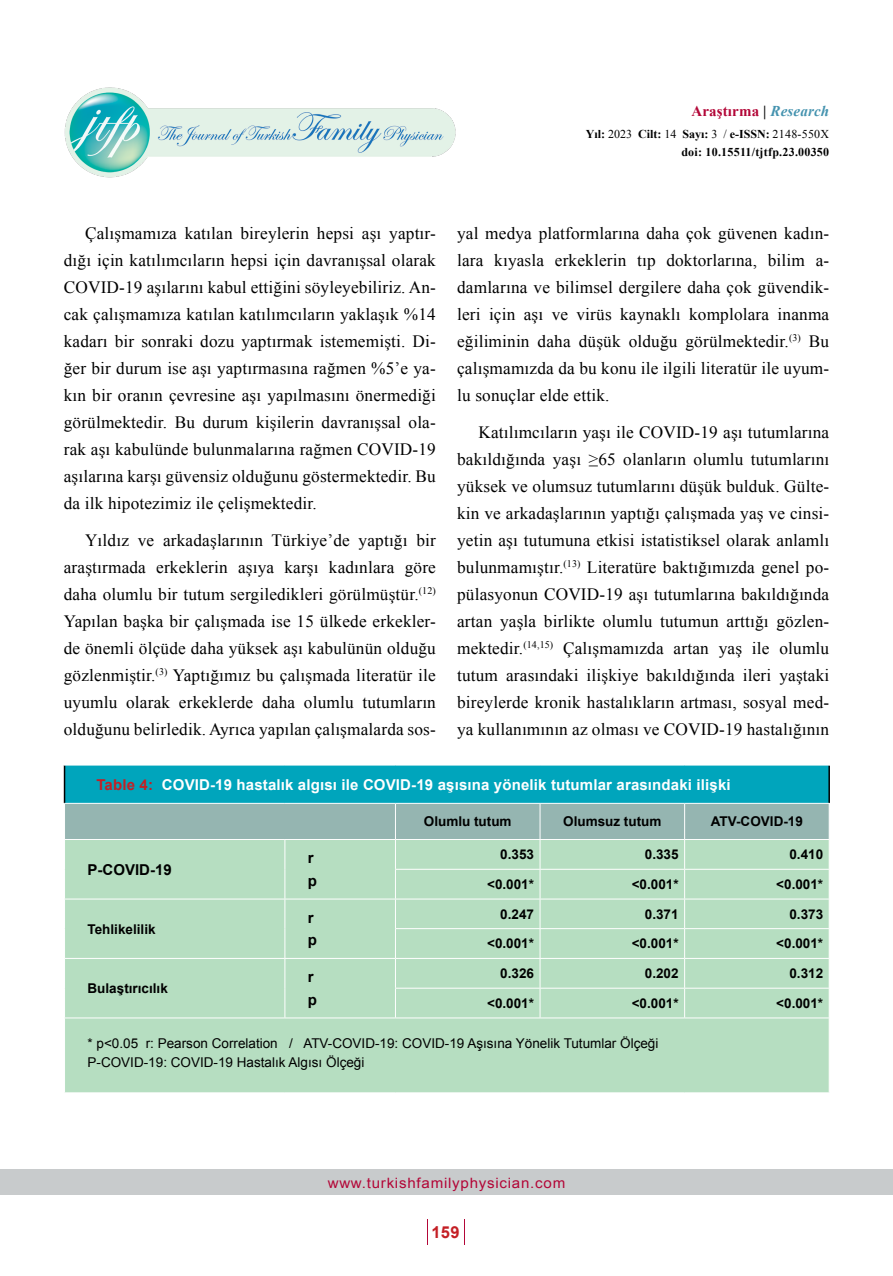
<style>
.page{position:relative;width:893px;height:1276px;background:#fff}
.page>*{position:absolute;margin:0;border:0;box-sizing:border-box;transform-origin:0 0}
.t1{font:17.25px/27px "Times New Roman";letter-spacing:.01em;color:#000;text-align:justify}
.t2{font:700 16.5px "Arial";color:#c41f25}
.t3{font:700 15px "Arial";letter-spacing:.01em;color:#fff}
.t4{font:700 15px "Times New Roman";letter-spacing:.01em;color:#b30738}
.t5{font:700 15px/22.5px "Arial";color:#000}
.t6{font:14.25px "Arial";letter-spacing:.05em;color:#b30738;scale:1.06 1}
.t7{font:700 13.5px "Arial";color:#000}
.t8{font:13.5px/19.5px "Arial";color:#000}
.t9{font:700 12px/18px "Times New Roman";letter-spacing:.02em;color:#000;text-align:right}
.s1{color:#000}
.s2{font-style:italic;color:#4593af}
.s3{font-weight:400}
.s4{color:#c41f25}
</style>
<div class="page">
<img style="left:64px;top:87px;width:392px;height:91px">
<div style="left:0;top:1169px;width:893px;height:26px;background:#c8cbcc"></div>
<svg style="left:427px;top:1219px;width:1px;height:26px"></svg>
<svg style="left:464px;top:1219px;width:1px;height:26px"></svg>
<div style="left:65px;top:765px;width:764px;height:38px;background:#00a5bc"></div>
<div style="left:65px;top:1018px;width:764px;height:74px;background:#b6dec1"></div>
<hr style="left:64px;top:765px;width:1px;height:38px;background:#000">
<hr style="left:828px;top:765px;width:2px;height:38px;background:#000">
<hr style="left:64px;top:765px;width:221px;height:1px;background:#fff">
<hr style="left:285px;top:765px;width:110px;height:1px;background:#fff">
<hr style="left:395px;top:765px;width:145px;height:1px;background:#fff">
<hr style="left:540px;top:765px;width:145px;height:1px;background:#fff">
<hr style="left:685px;top:765px;width:145px;height:1px;background:#fff">
<svg style="left:64px;top:803px;width:765px;height:214px;background:#b3d8c1"></svg>
<p class="t4" style="left:691px;top:101px;width:139px">Araştırma <span class="s1">|</span> <span class="s2">Research</span></p>
<p class="t9" style="left:586px;top:124px;width:245px">Yıl: <span class="s3">2023</span> Cilt: <span class="s3">14</span> Sayı: <span class="s3">3 /</span> e-ISSN: <span class="s3">2148-550X </span>doi: 10.15511/tjtfp.23.00350</p>
<p class="t1" style="left:457px;top:219px;width:374px">yal medya platformlarına daha çok güvenen kadın&shy;lara kıyasla erkeklerin tıp doktorlarına, bilim a&shy;damlarına ve bilimsel dergilere daha çok güvendik&shy;leri için aşı ve virüs kaynaklı komplolara inanma eğiliminin daha düşük olduğu görülmektedir.<sup>(3)</sup> Bu çalışmamızda da bu konu ile ilgili literatür ile uyum&shy;lu sonuçlar elde ettik.</p>
<p class="t1" style="left:457px;top:418px;width:374px;text-indent:21px">Katılımcıların yaşı ile COVID-19 aşı tutumlarına bakıldığında yaşı ≥65 olanların olumlu tutumlarını yüksek ve olumsuz tutumlarını düşük bulduk. Gülte&shy;kin ve arkadaşlarının yaptığı çalışmada yaş ve cinsi&shy;yetin aşı tutumuna etkisi istatistiksel olarak anlamlı bulunmamıştır.<sup>(13)</sup> Literatüre baktığımızda genel po&shy;pülasyonun COVID-19 aşı tutumlarına bakıldığında artan yaşla birlikte olumlu tutumun arttığı gözlen&shy;mektedir.<sup>(14,15)</sup> Çalışmamızda artan yaş ile olumlu tutum arasındaki ilişkiye bakıldığında ileri yaştaki bireylerde kronik hastalıkların artması, sosyal med&shy;ya kullanımının az olması ve COVID-19 hastalığının</p>
<p class="t3" style="left:96px;top:774px;width:636px"><span class="s4">Table 4:</span> COVID-19 hastalık algısı ile COVID-19 aşısına yönelik tutumlar arasındaki ilişki</p>
<p class="t7" style="left:424px;top:812px;width:89px">Olumlu tutum</p>
<p class="t7" style="left:563px;top:812px;width:100px">Olumsuz tutum</p>
<p class="t7" style="left:711px;top:812px;width:94px">ATV-COVID-19</p>
<p class="t5" style="left:88px;top:858px;width:86px">P-COVID-19</p>
<p class="t5" style="left:308px;top:847px;width:11px">r p</p>
<p class="t1" style="left:64px;top:219px;width:374px;text-indent:21px">Çalışmamıza katılan bireylerin hepsi aşı yaptır&shy;dığı için katılımcıların hepsi için davranışsal olarak COVID-19 aşılarını kabul ettiğini söyleyebiliriz. An&shy;cak çalışmamıza katılan katılımcıların yaklaşık %14 kadarı bir sonraki dozu yaptırmak istememişti. Di&shy;ğer bir durum ise aşı yaptırmasına rağmen %5’e ya&shy;kın bir oranın çevresine aşı yapılmasını önermediği görülmektedir. Bu durum kişilerin davranışsal ola&shy;rak aşı kabulünde bulunmalarına rağmen COVID-19 aşılarına karşı güvensiz olduğunu göstermektedir. Bu da ilk hipotezimiz ile çelişmektedir.</p>
<p class="t1" style="left:64px;top:526px;width:374px;text-indent:21px">Yıldız ve arkadaşlarının Türkiye’de yaptığı bir araştırmada erkeklerin aşıya karşı kadınlara göre daha olumlu bir tutum sergiledikleri görülmüştür.<sup>(12)<br></sup>Yapılan başka bir çalışmada ise 15 ülkede erkekler&shy;de önemli ölçüde daha yüksek aşı kabulünün olduğu gözlenmiştir.<sup>(3)</sup> Yaptığımız bu çalışmada literatür ile uyumlu olarak erkeklerde daha olumlu tutumların olduğunu belirledik. Ayrıca yapılan çalışmalarda sos-</p>
<p class="t7" style="left:500px;top:845px;width:35px">0.353</p>
<p class="t7" style="left:645px;top:845px;width:35px">0.335</p>
<p class="t7" style="left:789px;top:845px;width:35px">0.410</p>
<p class="t7" style="left:487px;top:875px;width:48px">&lt;0.001*</p>
<p class="t7" style="left:632px;top:875px;width:48px">&lt;0.001*</p>
<p class="t7" style="left:776px;top:875px;width:48px">&lt;0.001*</p>
<p class="t7" style="left:88px;top:920px;width:70px">Tehlikelilik</p>
<p class="t5" style="left:308px;top:907px;width:11px">r p</p>
<p class="t7" style="left:500px;top:905px;width:35px">0.247</p>
<p class="t7" style="left:645px;top:905px;width:35px">0.371</p>
<p class="t7" style="left:789px;top:905px;width:35px">0.373</p>
<p class="t7" style="left:487px;top:935px;width:48px">&lt;0.001*</p>
<p class="t7" style="left:632px;top:935px;width:48px">&lt;0.001*</p>
<p class="t7" style="left:776px;top:935px;width:48px">&lt;0.001*</p>
<p class="t7" style="left:500px;top:964px;width:35px">0.326</p>
<p class="t7" style="left:645px;top:964px;width:35px">0.202</p>
<p class="t7" style="left:789px;top:964px;width:35px">0.312</p>
<p class="t7" style="left:487px;top:994px;width:48px">&lt;0.001*</p>
<p class="t7" style="left:632px;top:994px;width:48px">&lt;0.001*</p>
<p class="t7" style="left:776px;top:994px;width:48px">&lt;0.001*</p>
<p class="t8" style="left:88px;top:1033px;width:572px">* p&lt;0.05 r: Pearson Correlation / ATV-COVID-19: COVID-19 Aşısına Yönelik Tutumlar Ölçeği<br>P-COVID-19: COVID-19 Hastalık Algısı Ölçeği</p>
<p class="t7" style="left:88px;top:979px;width:82px">Bulaştırıcılık</p>
<p class="t5" style="left:308px;top:966px;width:11px">r p</p>
<p class="t6" style="left:328px;top:1173px;width:226px">www.turkishfamilyphysician.com</p>
<p class="t2" style="left:431px;top:1221px;width:30px">159</p>
</div>
